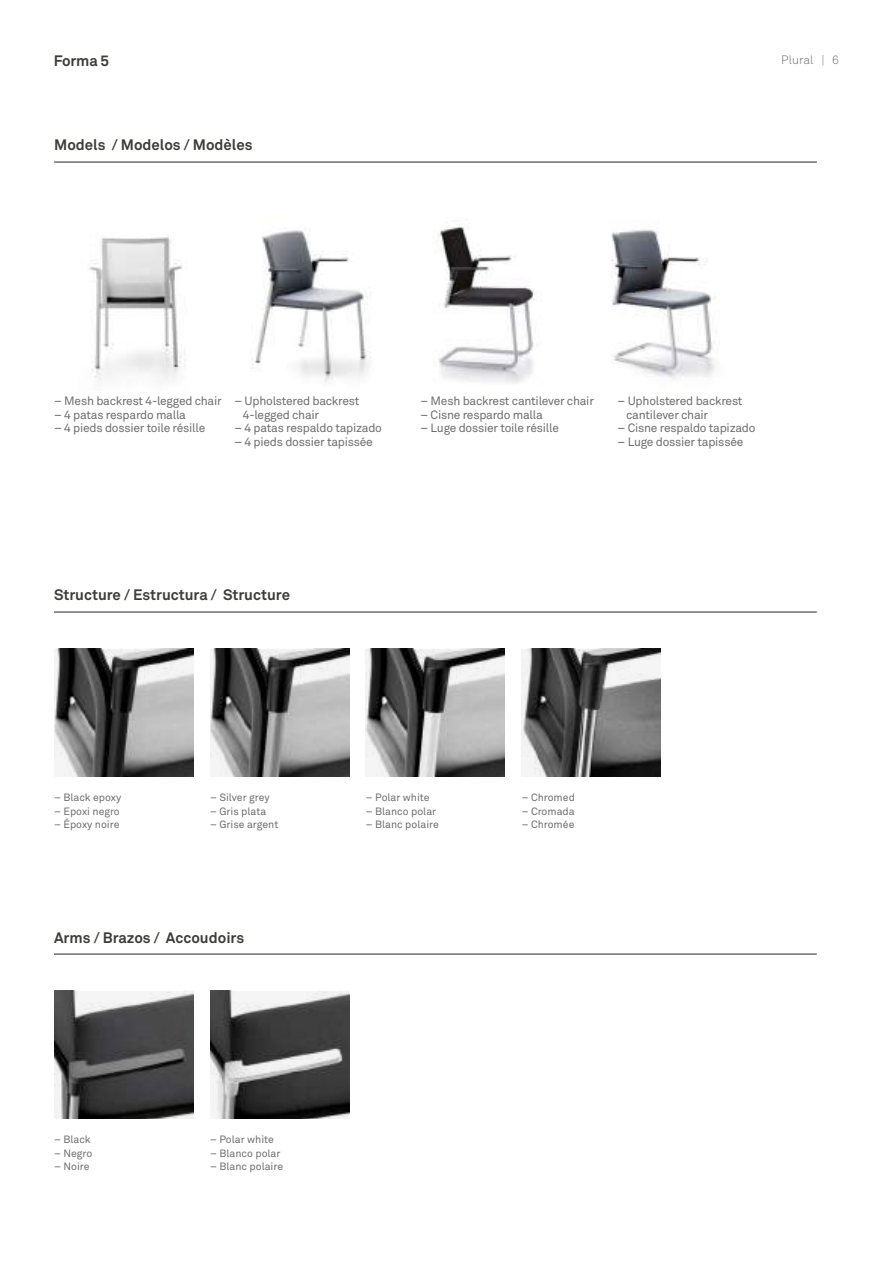
<style>
.page{position:relative;width:893px;height:1263px;background:#fff}
.page>*{position:absolute;margin:0;border:0;box-sizing:border-box;transform-origin:0 0}
.t1{font:700 15px "Akkurat";color:#3c3c3a}
.t2{font:12px/13.5px "Akkurat";letter-spacing:-.02em;color:#6e6e6e}
.t3{font:300 12px "Akkurat";color:#6e6e6e}
.t4{font:10.5px "Akkurat";color:#6e6e6e}
</style>
<div class="page">
<hr style="left:54px;top:161px;width:763px;height:2px;background:#6e6e6e">
<hr style="left:54px;top:611px;width:763px;height:2px;background:#6e6e6e">
<hr style="left:54px;top:953px;width:763px;height:2px;background:#6e6e6e">
<img style="left:210px;top:991px;width:139px;height:127px">
<img style="left:54px;top:991px;width:139px;height:127px">
<img style="left:54px;top:649px;width:139px;height:127px">
<img style="left:210px;top:649px;width:139px;height:127px">
<img style="left:366px;top:649px;width:139px;height:127px">
<img style="left:522px;top:649px;width:139px;height:127px">
<img style="left:89px;top:235px;width:96px;height:145px">
<img style="left:251px;top:228px;width:120px;height:155px">
<img style="left:438px;top:226px;width:97px;height:157px">
<img style="left:611px;top:229px;width:104px;height:151px">
<p class="t1" style="left:54px;top:51px;width:57px">Forma 5</p>
<p class="t1" style="left:54px;top:135px;width:200px">Models / Modelos / Modèles</p>
<p class="t3" style="left:781px;top:52px;width:59px">Plural | 6</p>
<p class="t2" style="left:54px;top:394px;width:169px">– Mesh backrest 4-legged chair</p>
<p class="t2" style="left:54px;top:407px;width:133px">– 4 patas respardo malla</p>
<p class="t2" style="left:54px;top:421px;width:153px">– 4 pieds dossier toile résille</p>
<p class="t2" style="left:243px;top:394px;width:118px;text-indent:-9px">– Upholstered backrest<br>4-legged chair</p>
<p class="t2" style="left:234px;top:421px;width:149px">– 4 patas respaldo tapizado</p>
<p class="t2" style="left:234px;top:434px;width:140px">– 4 pieds dossier tapissée</p>
<p class="t2" style="left:420px;top:394px;width:175px">– Mesh backrest cantilever chair</p>
<p class="t2" style="left:420px;top:407px;width:124px">– Cisne respardo malla</p>
<p class="t2" style="left:420px;top:421px;width:140px">– Luge dossier toile résille</p>
<p class="t2" style="left:626px;top:394px;width:118px;text-indent:-9px">– Upholstered backrest cantilever chair</p>
<p class="t2" style="left:618px;top:421px;width:139px">– Cisne respaldo tapizado</p>
<p class="t2" style="left:618px;top:434px;width:127px">– Luge dossier tapissée</p>
<p class="t1" style="left:54px;top:586px;width:238px">Structure / Estructura / Structure</p>
<p class="t4" style="left:54px;top:791px;width:69px">– Black epoxy</p>
<p class="t4" style="left:54px;top:804px;width:67px">– Epoxi negro</p>
<p class="t4" style="left:54px;top:818px;width:67px">– Époxy noire</p>
<p class="t4" style="left:210px;top:791px;width:61px">– Silver grey</p>
<p class="t4" style="left:210px;top:804px;width:58px">– Gris plata</p>
<p class="t4" style="left:210px;top:818px;width:70px">– Grise argent</p>
<p class="t1" style="left:54px;top:928px;width:192px">Arms / Brazos / Accoudoirs</p>
<p class="t4" style="left:54px;top:1133px;width:38px">– Black</p>
<p class="t4" style="left:54px;top:1146px;width:40px">– Negro</p>
<p class="t4" style="left:54px;top:1160px;width:37px">– Noire</p>
<p class="t4" style="left:210px;top:1133px;width:65px">– Polar white</p>
<p class="t4" style="left:210px;top:1146px;width:72px">– Blanco polar</p>
<p class="t4" style="left:210px;top:1160px;width:74px">– Blanc polaire</p>
<p class="t4" style="left:366px;top:791px;width:65px">– Polar white</p>
<p class="t4" style="left:366px;top:804px;width:72px">– Blanco polar</p>
<p class="t4" style="left:366px;top:818px;width:74px">– Blanc polaire</p>
<p class="t4" style="left:522px;top:791px;width:55px">– Chromed</p>
<p class="t4" style="left:522px;top:804px;width:54px">– Cromada</p>
<p class="t4" style="left:522px;top:818px;width:54px">– Chromée</p>
</div>
